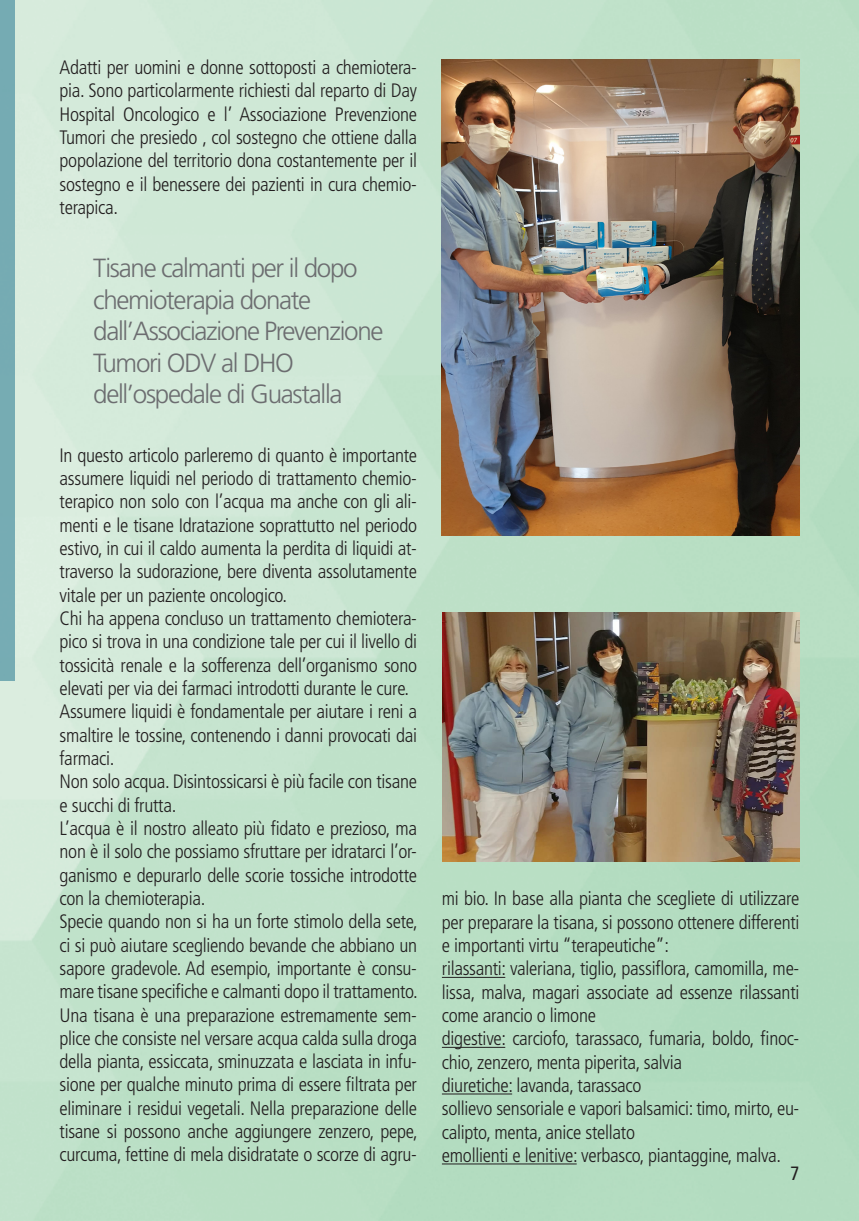
<style>
.page{position:relative;width:859px;height:1221px;background:#fff}
.page>*{position:absolute;margin:0;border:0;box-sizing:border-box;transform-origin:0 0}
.t1{font:300 26.25px/31.5px "Frutiger LT Std";letter-spacing:-.05em;color:#6c6d70}
.t2{font:300 condensed 19.43px/23.3px "Frutiger LT Std";letter-spacing:-.015em;color:#231f20;text-align:justify}
.t3{font:condensed 19.25px "Frutiger LT Std";color:#231f20}
</style>
<div class="page">
<img style="left:0;top:0;width:858px;height:1220px">
<div style="left:0;top:0;width:15px;height:681px;background:#76abb3"></div>
<img style="left:441px;top:59px;width:358px;height:477px">
<img style="left:442px;top:612px;width:357px;height:249px">
<hr style="left:441px;top:976px;width:64px;height:1px;background:#231f20">
<hr style="left:441px;top:1046px;width:64px;height:1px;background:#231f20">
<hr style="left:441px;top:1093px;width:71px;height:1px;background:#231f20">
<hr style="left:441px;top:1163px;width:135px;height:1px;background:#231f20">
<p class="t2" style="left:60px;top:56px;width:359px">Adatti per uomini e donne sottoposti a chemiotera&shy;pia. Sono particolarmente richiesti dal reparto di Day Hospital Oncologico e l’ Associazione Prevenzione Tumori che presiedo , col sostegno che ottiene dalla popolazione del territorio dona costantemente per il sostegno e il benessere dei pazienti in cura chemio&shy;terapica.</p>
<p class="t1" style="left:93px;top:253px;width:292px">Tisane calmanti per il dopo chemioterapia donate dall’Associazione Prevenzione<br>Tumori ODV al DHO dell’ospedale di Guastalla</p>
<p class="t2" style="left:60px;top:443px;width:359px">In questo articolo parleremo di quanto è importante assumere liquidi nel periodo di trattamento chemio&shy;terapico non solo con l’acqua ma anche con gli ali&shy;menti e le tisane Idratazione soprattutto nel periodo estivo, in cui il caldo aumenta la perdita di liquidi at&shy;traverso la sudorazione, bere diventa assolutamente vitale per un paziente oncologico.</p>
<p class="t2" style="left:60px;top:607px;width:359px">Chi ha appena concluso un trattamento chemiotera&shy;pico si trova in una condizione tale per cui il livello di tossicità renale e la sofferenza dell’organismo sono elevati per via dei farmaci introdotti durante le cure.</p>
<p class="t2" style="left:60px;top:700px;width:359px">Assumere liquidi è fondamentale per aiutare i reni a smaltire le tossine, contenendo i danni provocati dai farmaci.</p>
<p class="t2" style="left:60px;top:770px;width:359px">Non solo acqua. Disintossicarsi è più facile con tisane e succhi di frutta.</p>
<p class="t2" style="left:60px;top:816px;width:359px">L’acqua è il nostro alleato più fidato e prezioso, ma non è il solo che possiamo sfruttare per idratarci l’or&shy;ganismo e depurarlo delle scorie tossiche introdotte con la chemioterapia.</p>
<p class="t2" style="left:60px;top:910px;width:359px">Specie quando non si ha un forte stimolo della sete, ci si può aiutare scegliendo bevande che abbiano un sapore gradevole. Ad esempio, importante è consu&shy;mare tisane specifiche e calmanti dopo il trattamento.</p>
<p class="t2" style="left:60px;top:1003px;width:359px">Una tisana è una preparazione estremamente sem&shy;plice che consiste nel versare acqua calda sulla droga della pianta, essiccata, sminuzzata e lasciata in infu&shy;sione per qualche minuto prima di essere filtrata per eliminare i residui vegetali. Nella preparazione delle tisane si possono anche aggiungere zenzero, pepe, curcuma, fettine di mela disidratate o scorze di agru-</p>
<p class="t2" style="left:441px;top:887px;width:359px">mi bio. In base alla pianta che scegliete di utilizzare per preparare la tisana, si possono ottenere differenti e importanti virtu “terapeutiche”:</p>
<p class="t2" style="left:441px;top:957px;width:359px">rilassanti: valeriana, tiglio, passiflora, camomilla, me&shy;lissa, malva, magari associate ad essenze rilassanti come arancio o limone</p>
<p class="t2" style="left:441px;top:1027px;width:359px">digestive: carciofo, tarassaco, fumaria, boldo, finoc&shy;chio, zenzero, menta piperita, salvia</p>
<p class="t2" style="left:441px;top:1073px;width:201px">diuretiche: lavanda, tarassaco</p>
<p class="t2" style="left:441px;top:1097px;width:359px">sollievo sensoriale e vapori balsamici: timo, mirto, eu&shy;calipto, menta, anice stellato</p>
<p class="t2" style="left:441px;top:1143px;width:340px">emollienti e lenitive: verbasco, piantaggine, malva.</p>
<p class="t3" style="left:789px;top:1161px;width:11px">7</p>
</div>
